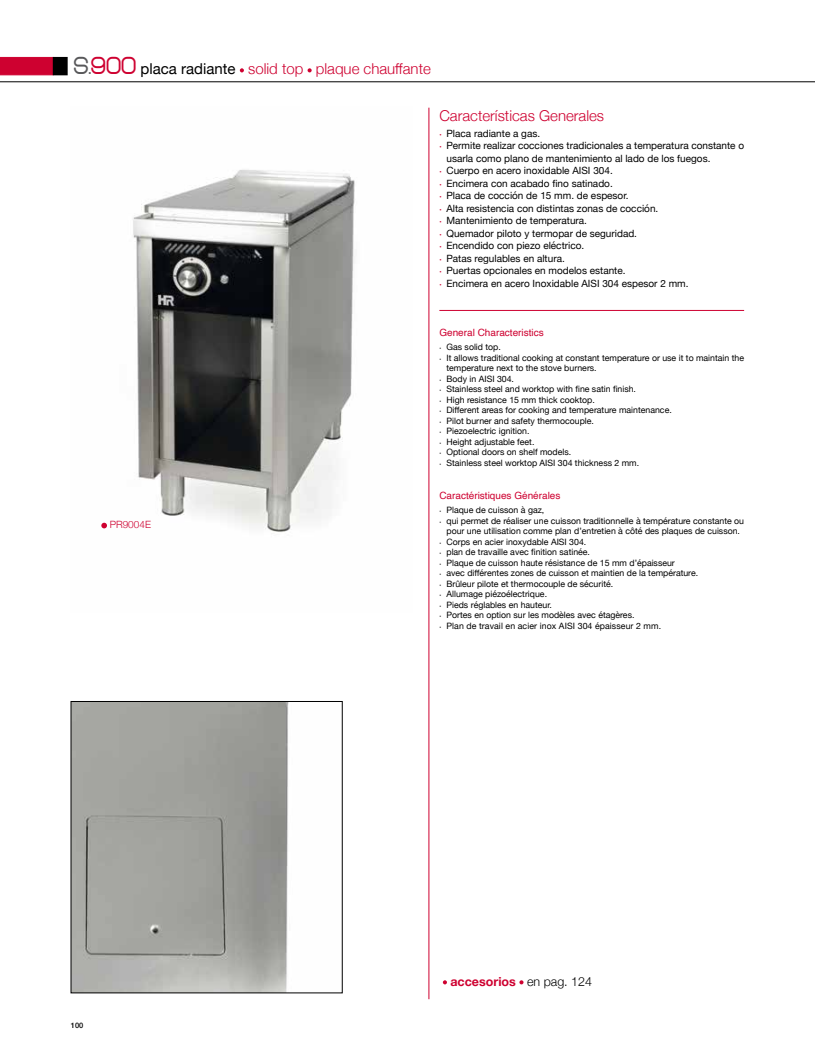
<style>
.page{position:relative;width:815px;height:1063px;background:#fff}
.page>*{position:absolute;margin:0;border:0;box-sizing:border-box;transform-origin:0 0}
.t1{font:300 15px "Helvetica Neue";color:#ce0130}
.t2{font:700 12.5px "Helvetica Neue";color:#ce0130}
.t3{font:10px/12.5px "Helvetica Neue";color:#000}
.t4{font:10px "Helvetica";color:#ce0130}
.t5{font:300 10px "Helvetica Neue";color:#ce0130}
.t6{font:8.75px/10.5px "Helvetica Neue";color:#000}
.t7{font:500 7.5px "Helvetica Neue";color:#000}
.s1{font-family:"Abandoned";font-weight:800;font-size:25px;color:#58585a}
.s2{font-family:"Abandoned";font-weight:800;font-size:25px}
.s3{font-weight:400;color:#000}
.s4{font-size:6.25px;color:#ce0130}
.s5{font-size:5px}
.s6{font-weight:300;color:#000}
</style>
<div class="page">
<svg style="left:0;top:57px;width:53px;height:18px"></svg>
<div style="left:53px;top:57px;width:14px;height:18px;background:#000"></div>
<hr style="left:0;top:82px;width:815px;height:1px;background:#000">
<svg style="left:240px;top:68px;width:4px;height:4px"></svg>
<svg style="left:308px;top:68px;width:4px;height:4px"></svg>
<hr style="left:439px;top:310px;width:305px;height:1px;background:#ce0130">
<hr style="left:429px;top:108px;width:1px;height:891px;background:#ce0130">
<img style="left:103px;top:169px;width:252px;height:363px">
<svg style="left:101px;top:523px;width:6px;height:5px"></svg>
<img style="left:73px;top:703px;width:216px;height:288px">
<svg style="left:443px;top:980px;width:4px;height:4px"></svg>
<svg style="left:519px;top:980px;width:5px;height:4px"></svg>
<h1 class="t1" style="left:74px;top:56px;width:359px"><span class="s1">s.</span><span class="s2">900</span> <span class="s3">placa radiante</span> solid top plaque chauffante</h1>
<p class="t5" style="left:110px;top:517px;width:43px">PR9004E</p>
<h1 class="t1" style="left:439px;top:103px;width:166px">Características Generales</h1>
<p class="t3" style="left:439px;top:128px;width:102px"><span class="s4">•</span> Placa radiante a gas.</p>
<p class="t3" style="left:446px;top:140px;width:299px;text-indent:-7px"><span class="s4">•</span> Permite realizar cocciones tradicionales a temperatura constante o usarla como plano de mantenimiento al lado de los fuegos.</p>
<p class="t3" style="left:439px;top:165px;width:175px"><span class="s4">•</span> Cuerpo en acero inoxidable AISI 304.</p>
<p class="t3" style="left:439px;top:178px;width:175px"><span class="s4">•</span> Encimera con acabado fino satinado.</p>
<p class="t3" style="left:439px;top:190px;width:191px"><span class="s4">•</span> Placa de cocción de 15 mm. de espesor.</p>
<p class="t3" style="left:439px;top:203px;width:220px"><span class="s4">•</span> Alta resistencia con distintas zonas de cocción.</p>
<p class="t3" style="left:439px;top:215px;width:149px"><span class="s4">•</span> Mantenimiento de temperatura.</p>
<p class="t3" style="left:439px;top:228px;width:199px"><span class="s4">•</span> Quemador piloto y termopar de seguridad.</p>
<p class="t3" style="left:439px;top:240px;width:146px"><span class="s4">•</span> Encendido con piezo eléctrico.</p>
<p class="t3" style="left:439px;top:253px;width:127px"><span class="s4">•</span> Patas regulables en altura.</p>
<p class="t3" style="left:439px;top:265px;width:188px"><span class="s4">•</span> Puertas opcionales en modelos estante.</p>
<p class="t3" style="left:439px;top:278px;width:251px"><span class="s4">•</span> Encimera en acero Inoxidable AISI 304 espesor 2 mm.</p>
<p class="t4" style="left:439px;top:325px;width:106px">General Characteristics</p>
<p class="t6" style="left:439px;top:342px;width:63px"><span class="s5">•</span> Gas solid top.</p>
<p class="t6" style="left:446px;top:353px;width:299px;text-indent:-7px"><span class="s5">•</span> It allows traditional cooking at constant temperature or use it to maintain the temperature next to the stove burners.</p>
<p class="t6" style="left:439px;top:374px;width:76px"><span class="s5">•</span> Body in AISI 304.</p>
<p class="t6" style="left:439px;top:384px;width:198px"><span class="s5">•</span> Stainless steel and worktop with fine satin finish.</p>
<p class="t6" style="left:439px;top:395px;width:157px"><span class="s5">•</span> High resistance 15 mm thick cooktop.</p>
<p class="t6" style="left:439px;top:405px;width:234px"><span class="s5">•</span> Different areas for cooking and temperature maintenance.</p>
<p class="t6" style="left:439px;top:416px;width:156px"><span class="s5">•</span> Pilot burner and safety thermocouple.</p>
<p class="t6" style="left:439px;top:426px;width:92px"><span class="s5">•</span> Piezoelectric ignition.</p>
<p class="t6" style="left:439px;top:437px;width:97px"><span class="s5">•</span> Height adjustable feet.</p>
<p class="t6" style="left:439px;top:447px;width:133px"><span class="s5">•</span> Optional doors on shelf models.</p>
<p class="t6" style="left:439px;top:458px;width:201px"><span class="s5">•</span> Stainless steel worktop AISI 304 thickness 2 mm.</p>
<p class="t4" style="left:439px;top:488px;width:123px">Caractéristiques Générales</p>
<p class="t6" style="left:439px;top:506px;width:106px"><span class="s5">•</span> Plaque de cuisson à gaz,</p>
<p class="t6" style="left:439px;top:516px;width:306px;text-align:center"><span class="s5">•</span> qui permet de réaliser une cuisson traditionnelle à température constante ou pour une utilisation comme plan d’entretien à côté des plaques de cuisson.</p>
<p class="t6" style="left:439px;top:537px;width:148px"><span class="s5">•</span> Corps en acier inoxydable AISI 304.</p>
<p class="t6" style="left:439px;top:548px;width:152px"><span class="s5">•</span> plan de travaille avec finition satinée.</p>
<p class="t6" style="left:439px;top:558px;width:237px"><span class="s5">•</span> Plaque de cuisson haute résistance de 15 mm d’épaisseur</p>
<p class="t6" style="left:439px;top:569px;width:260px"><span class="s5">•</span> avec différentes zones de cuisson et maintien de la température.</p>
<p class="t6" style="left:439px;top:579px;width:175px"><span class="s5">•</span> Brûleur pilote et thermocouple de sécurité.</p>
<p class="t6" style="left:439px;top:590px;width:109px"><span class="s5">•</span> Allumage piézoélectrique.</p>
<p class="t6" style="left:439px;top:600px;width:114px"><span class="s5">•</span> Pieds réglables en hauteur.</p>
<p class="t6" style="left:439px;top:611px;width:197px"><span class="s5">•</span> Portes en option sur les modèles avec étagères.</p>
<p class="t6" style="left:439px;top:621px;width:223px"><span class="s5">•</span> Plan de travail en acier inox AISI 304 épaisseur 2 mm.</p>
<p class="t7" style="left:71px;top:1020px;width:14px">100</p>
<h2 class="t2" style="left:450px;top:971px;width:143px">accesorios <span class="s6">en pag. 124</span></h2>
</div>
